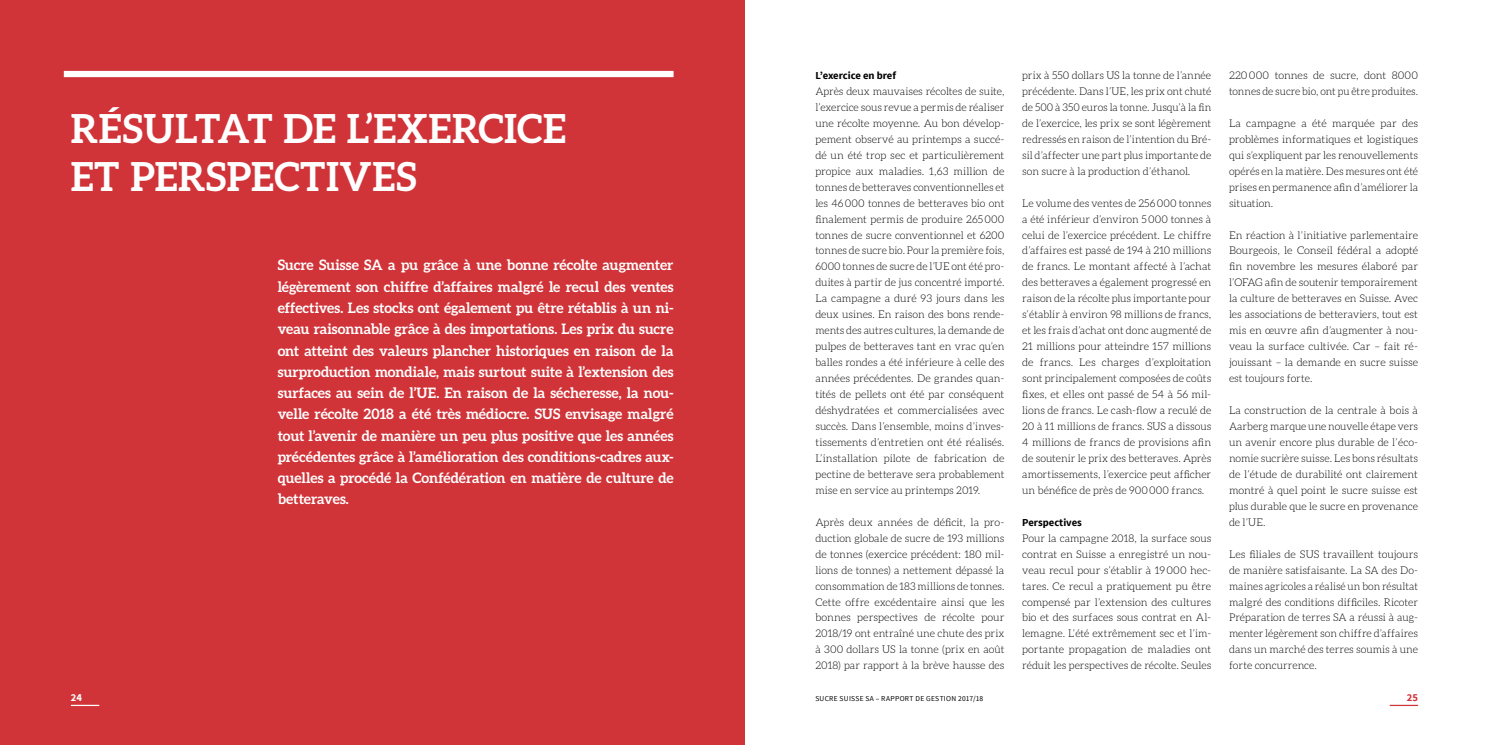
<style>
.page{position:relative;width:1489px;height:745px;background:#fff}
.page>*{position:absolute;margin:0;border:0;box-sizing:border-box;transform-origin:0 0}
.t1{font:700 40px/47.9px "Aleo";letter-spacing:.01em;color:#fff}
.t2{font:700 14.38px/21.2px "Aleo";letter-spacing:-.005em;color:#fff;text-align:justify}
.t3{font:300 10.62px/16px "Aleo";color:#000;text-align:justify}
.t4{font:700 10.62px "Source Sans Pro";color:#000}
.t5{font:700 10.62px "Source Sans Pro";color:#fff}
.t6{font:700 10.62px "Source Sans Pro";color:#d03439}
.t7{font:7.5px "Source Sans Pro";letter-spacing:.04em;color:#000}
</style>
<div class="page">
<div style="left:0;top:0;width:744px;height:744px;background:#d03439"></div>
<div style="left:64px;top:71px;width:609px;height:6px;background:#fff"></div>
<svg style="left:71px;top:704px;width:28px;height:1px"></svg>
<svg style="left:1389px;top:704px;width:28px;height:1px"></svg>
<h1 class="t1" style="left:71px;top:104px;width:496px">RÉSULTAT DE L’EXERCICE<br>ET PERSPECTIVES</h1>
<p class="t2" style="left:278px;top:254px;width:397px">Sucre Suisse SA a pu grâce à une bonne récolte augmenter légèrement son chiffre d’affaires malgré le recul des ventes effectives. Les stocks ont également pu être rétablis à un ni&shy;veau raisonnable grâce à des importations. Les prix du sucre ont atteint des valeurs plancher historiques en raison de la surproduction mondiale, mais surtout suite à l’extension des surfaces au sein de l’UE. En raison de la sécheresse, la nou&shy;velle récolte 2018 a été très médiocre. SUS envisage malgré tout l’avenir de manière un peu plus positive que les années précédentes grâce à l’amélioration des conditions-cadres aux&shy;quelles a procédé la Confédération en matière de culture de betteraves.</p>
<p class="t4" style="left:815px;top:68px;width:82px">L’exercice en bref</p>
<p class="t3" style="left:815px;top:83px;width:190px">Après deux mauvaises récoltes de suite, l’exercice sous revue a permis de réaliser une récolte moyenne. Au bon dévelop&shy;pement observé au printemps a succé&shy;dé un été trop sec et particulièrement propice aux maladies. 1,63 million de tonnes de betteraves conventionnelles et les 46000 tonnes de betteraves bio ont finalement permis de produire 265000 tonnes de sucre conventionnel et 6200 tonnes de sucre bio. Pour la première fois, 6000 tonnes de sucre de l’UE ont été pro&shy;duites à partir de jus concentré importé.<br>La campagne a duré 93 jours dans les deux usines. En raison des bons rende&shy;ments des autres cultures, la demande de pulpes de betteraves tant en vrac qu’en balles rondes a été inférieure à celle des années précédentes. De grandes quan&shy;tités de pellets ont été par conséquent déshydratées et commercialisées avec succès. Dans l’ensemble, moins d’inves&shy;tissements d’entretien ont été réalisés.<br>L’installation pilote de fabrication de pectine de betterave sera probablement mise en service au printemps 2019.</p>
<p class="t3" style="left:815px;top:513px;width:190px">Après deux années de déficit, la pro&shy;duction globale de sucre de 193 millions de tonnes (exercice précédent: 180 mil&shy;lions de tonnes) a nettement dépassé la consommation de 183 millions de tonnes.<br>Cette offre excédentaire ainsi que les bonnes perspectives de récolte pour 2018/19 ont entraîné une chute des prix à 300 dollars US la tonne (prix en août 2018) par rapport à la brève hausse des</p>
<p class="t3" style="left:1022px;top:67px;width:190px">prix à 550 dollars US la tonne de l’année précédente. Dans l’UE, les prix ont chuté de 500 à 350 euros la tonne. Jusqu’à la fin de l’exercice, les prix se sont légèrement redressés en raison de l’intention du Bré&shy;sil d’affecter une part plus importante de son sucre à la production d’éthanol.</p>
<p class="t3" style="left:1022px;top:195px;width:190px">Le volume des ventes de 256000 tonnes a été inférieur d’environ 5000 tonnes à celui de l’exercice précédent. Le chiffre d’affaires est passé de 194 à 210 millions de francs. Le montant affecté à l’achat des betteraves a également progressé en raison de la récolte plus importante pour s’établir à environ 98 millions de francs, et les frais d’achat ont donc augmenté de 21 millions pour atteindre 157 millions de francs. Les charges d’exploitation sont principalement composées de coûts fixes, et elles ont passé de 54 à 56 mil&shy;lions de francs. Le cash-flow a reculé de 20 à 11 millions de francs. SUS a dissous 4 millions de francs de provisions afin de soutenir le prix des betteraves. Après amortissements, l’exercice peut afficher un bénéfice de près de 900000 francs.</p>
<p class="t4" style="left:1022px;top:515px;width:61px">Perspectives</p>
<p class="t3" style="left:1022px;top:529px;width:190px">Pour la campagne 2018, la surface sous contrat en Suisse a enregistré un nou&shy;veau recul pour s’établir à 19000 hec&shy;tares. Ce recul a pratiquement pu être compensé par l’extension des cultures bio et des surfaces sous contrat en Al&shy;lemagne. L’été extrêmement sec et l’im&shy;portante propagation de maladies ont réduit les perspectives de récolte. Seules</p>
<p class="t3" style="left:1228px;top:67px;width:190px">220000 tonnes de sucre, dont 8000 tonnes de sucre bio, ont pu être produites.</p>
<p class="t3" style="left:1228px;top:115px;width:190px">La campagne a été marquée par des problèmes informatiques et logistiques qui s’expliquent par les renouvellements opérés en la matière. Des mesures ont été prises en permanence afin d’améliorer la situation.</p>
<p class="t3" style="left:1228px;top:226px;width:190px">En réaction à l’initiative parlementaire Bourgeois, le Conseil fédéral a adopté fin novembre les mesures élaboré par l’OFAG afin de soutenir temporairement la culture de betteraves en Suisse. Avec les associations de betteraviers, tout est mis en œuvre afin d’augmenter à nou&shy;veau la surface cultivée. Car – fait ré&shy;jouissant – la demande en sucre suisse est toujours forte.</p>
<p class="t3" style="left:1228px;top:402px;width:190px">La construction de la centrale à bois à Aarberg marque une nouvelle étape vers un avenir encore plus durable de l’éco&shy;nomie sucrière suisse. Les bons résultats de l’étude de durabilité ont clairement montré à quel point le sucre suisse est plus durable que le sucre en provenance de l’UE.</p>
<p class="t3" style="left:1228px;top:545px;width:190px">Les filiales de SUS travaillent toujours de manière satisfaisante. La SA des Do&shy;maines agricoles a réalisé un bon résultat malgré des conditions difficiles. Ricoter Préparation de terres SA a réussi à aug&shy;menter légèrement son chiffre d’affaires dans un marché des terres soumis à une forte concurrence.</p>
<p class="t5" style="left:71px;top:690px;width:13px">24</p>
<p class="t6" style="left:1406px;top:690px;width:13px">25</p>
<p class="t7" style="left:815px;top:693px;width:169px">SUCRE SUISSE SA – RAPPORT DE GESTION 2017/18</p>
</div>
